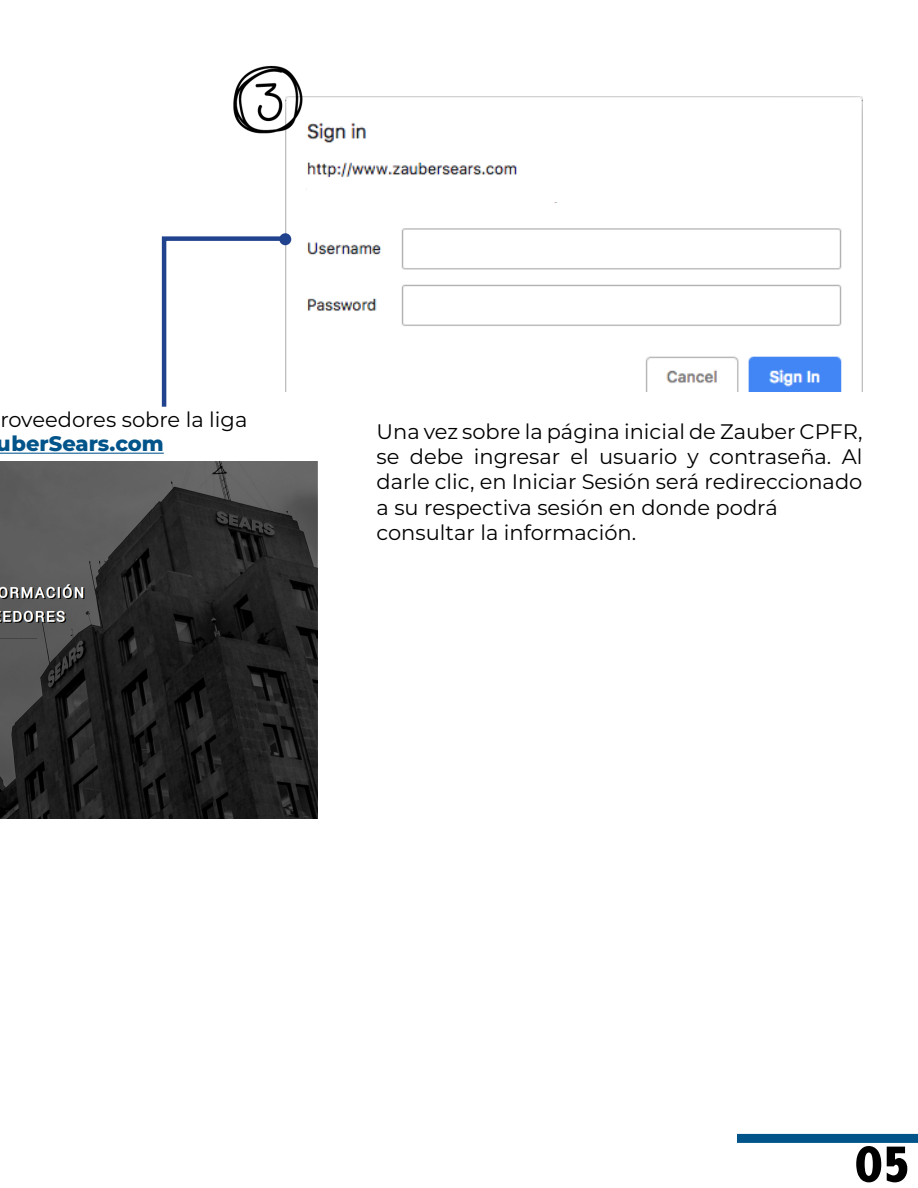
<style>
.page{position:relative;width:918px;height:1188px;background:#fff}
.page>*{position:absolute;margin:0;border:0;box-sizing:border-box;transform-origin:0 0}
.t1{font:800 condensed 54px "Abadi";color:#000}
.t2{font:21px/25.2px "Montserrat";color:#000;text-align:justify}
.t3{font:800 21px "Montserrat";color:#00548a}
</style>
<div class="page">
<img style="left:0;top:462px;width:318px;height:356px">
<img style="left:286px;top:96px;width:576px;height:295px">
<img style="left:233px;top:65px;width:85px;height:80px">
<svg style="left:161px;top:234px;width:129px;height:173px"></svg>
<div style="left:279px;top:233px;width:12px;height:12px;background:#21428d;border-radius:50%"></div>
<div style="left:737px;top:1134px;width:181px;height:9px;background:#00548a"></div>
<hr style="left:0;top:453px;width:164px;height:1px;background:#00548a">
<div style="left:307px;top:184px;width:312px;height:18px;background:#fff"></div>
<p class="t2" style="left:0;top:406px;width:249px">roveedores sobre la liga</p>
<p class="t3" style="left:-3px;top:428px;width:168px">uberSears.com</p>
<p class="t2" style="left:376px;top:418px;width:488px">Una vez sobre la página inicial de Zauber CPFR, se debe ingresar el usuario y contraseña. Al darle clic, en Iniciar Sesión será redireccionado a su respectiva sesión en donde podrá</p>
<p class="t2" style="left:376px;top:519px;width:261px">consultar la información.</p>
<p class="t1" style="left:855px;top:1133px;width:57px">05</p>
</div>
